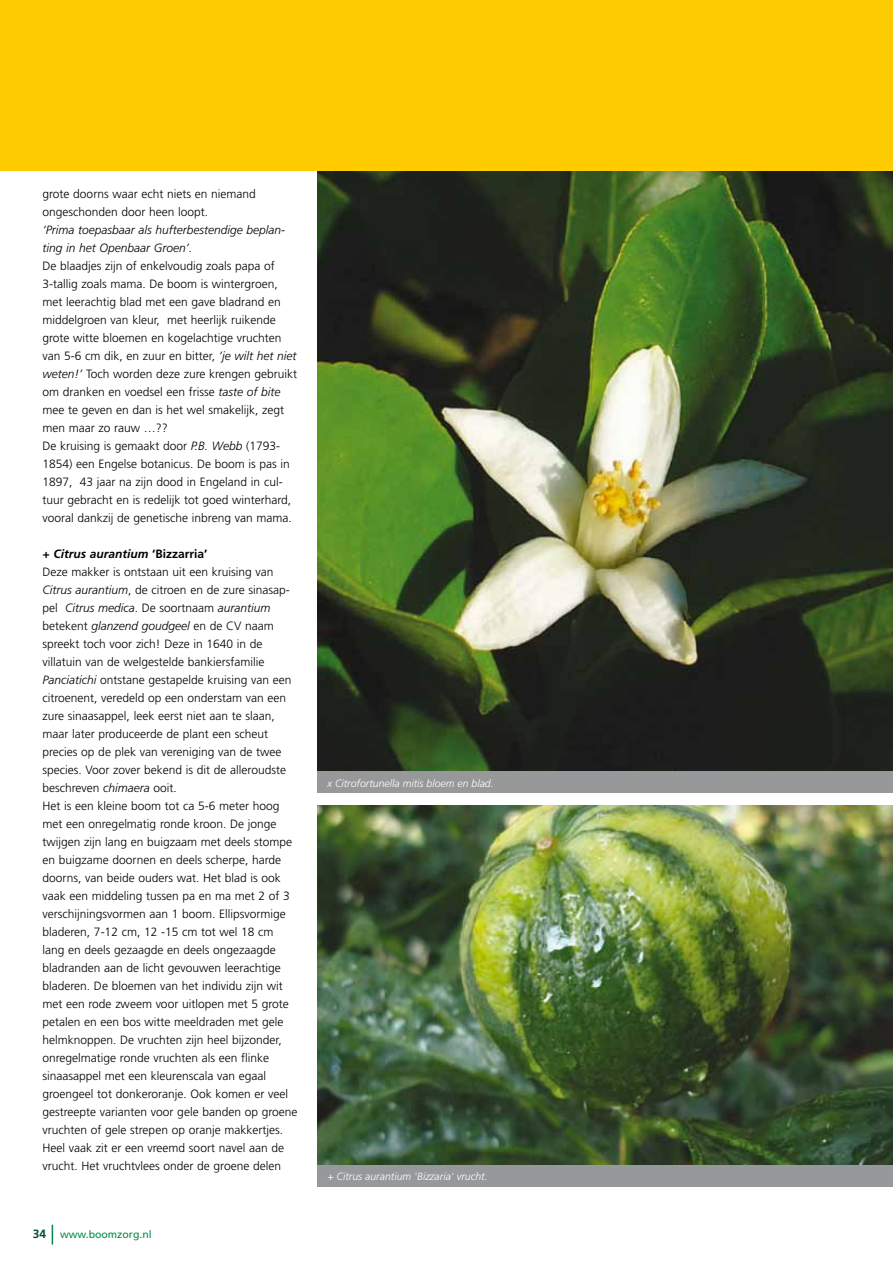
<style>
.page{position:relative;width:893px;height:1263px;background:#fff}
.page>*{position:absolute;margin:0;border:0;box-sizing:border-box;transform-origin:0 0}
.t1{font:300 12px/18px "Frutiger";color:#000}
.t2{font:italic 300 12px/18px "Frutiger";color:#000}
.t3{font:italic 300 10.5px "Frutiger";color:#fff}
.t4{font:10.5px "Frutiger";color:#008b45}
.s1{font-style:italic}
.s2{font-weight:700;font-style:italic}
.s3{font-weight:700}
.s4{font-weight:700;font-size:12px;color:#00523c}
</style>
<div class="page">
<svg style="left:52px;top:1225px;width:1px;height:19px"></svg>
<img style="left:318px;top:171px;width:575px;height:601px">
<div style="left:318px;top:772px;width:575px;height:21px;background:#97989a"></div>
<img style="left:318px;top:806px;width:575px;height:359px">
<div style="left:0;top:0;width:893px;height:171px;background:#fecc00"></div>
<div style="left:318px;top:1165px;width:575px;height:21px;background:#97989a"></div>
<p class="t1" style="left:43px;top:185px;width:215px">grote doorns waar echt niets en niemand ongeschonden door heen loopt.</p>
<p class="t2" style="left:43px;top:221px;width:244px">‘Prima toepasbaar als hufterbestendige beplan&shy;ting in het Openbaar Groen’.</p>
<p class="t1" style="left:43px;top:257px;width:256px">De blaadjes zijn of enkelvoudig zoals papa of 3-tallig zoals mama. De boom is wintergroen, met leerachtig blad met een gave bladrand en middelgroen van kleur, met heerlijk ruikende grote witte bloemen en kogelachtige vruchten van 5-6 cm dik, en zuur en bitter, <span class="s1">’je wilt het niet weten!’</span> Toch worden deze zure krengen gebruikt om dranken en voedsel een frisse <span class="s1">taste of bite </span>mee te geven en dan is het wel smakelijk, zegt men maar zo rauw …??<br>De kruising is gemaakt door <span class="s1">P.B. Webb</span> (1793- 1854) een Engelse botanicus. De boom is pas in 1897, 43 jaar na zijn dood in Engeland in cul&shy;tuur gebracht en is redelijk tot goed winterhard, vooral dankzij de genetische inbreng van mama.</p>
<p class="t1" style="left:43px;top:545px;width:256px"><span class="s2">+ Citrus aurantium</span> <span class="s3">‘Bizzarria’<br></span>Deze makker is ontstaan uit een kruising van <span class="s1">Citrus aurantium</span>, de citroen en de zure sinasap&shy;pel <span class="s1">Citrus medica</span>. De soortnaam <span class="s1">aurantium </span>betekent <span class="s1">glanzend goudgeel</span> en de CV naam spreekt toch voor zich! Deze in 1640 in de villatuin van de welgestelde bankiersfamilie <span class="s1">Panciatichi</span> ontstane gestapelde kruising van een citroenent, veredeld op een onderstam van een zure sinaasappel, leek eerst niet aan te slaan, maar later produceerde de plant een scheut precies op de plek van vereniging van de twee species. Voor zover bekend is dit de alleroudste beschreven <span class="s1">chimaera</span> ooit.<br>Het is een kleine boom tot ca 5-6 meter hoog met een onregelmatig ronde kroon. De jonge twijgen zijn lang en buigzaam met deels stompe en buigzame doornen en deels scherpe, harde doorns, van beide ouders wat. Het blad is ook vaak een middeling tussen pa en ma met 2 of 3 verschijningsvormen aan 1 boom. Ellipsvormige bladeren, 7-12 cm, 12 -15 cm tot wel 18 cm lang en deels gezaagde en deels ongezaagde bladranden aan de licht gevouwen leerachtige bladeren. De bloemen van het individu zijn wit met een rode zweem voor uitlopen met 5 grote petalen en een bos witte meeldraden met gele helmknoppen. De vruchten zijn heel bijzonder, onregelmatige ronde vruchten als een flinke sinaasappel met een kleurenscala van egaal groengeel tot donkeroranje. Ook komen er veel gestreepte varianten voor gele banden op groene vruchten of gele strepen op oranje makkertjes.<br>Heel vaak zit er een vreemd soort navel aan de vrucht. Het vruchtvlees onder de groene delen</p>
<p class="t4" style="left:33px;top:1228px;width:120px"><span class="s4">34</span> www.boomzorg.nl</p>
<p class="t3" style="left:327px;top:777px;width:168px">x Citrofortunella mitis bloem en blad.</p>
<p class="t3" style="left:327px;top:1170px;width:162px">+ Citrus aurantium 'Bizzaria' vrucht.</p>
</div>
